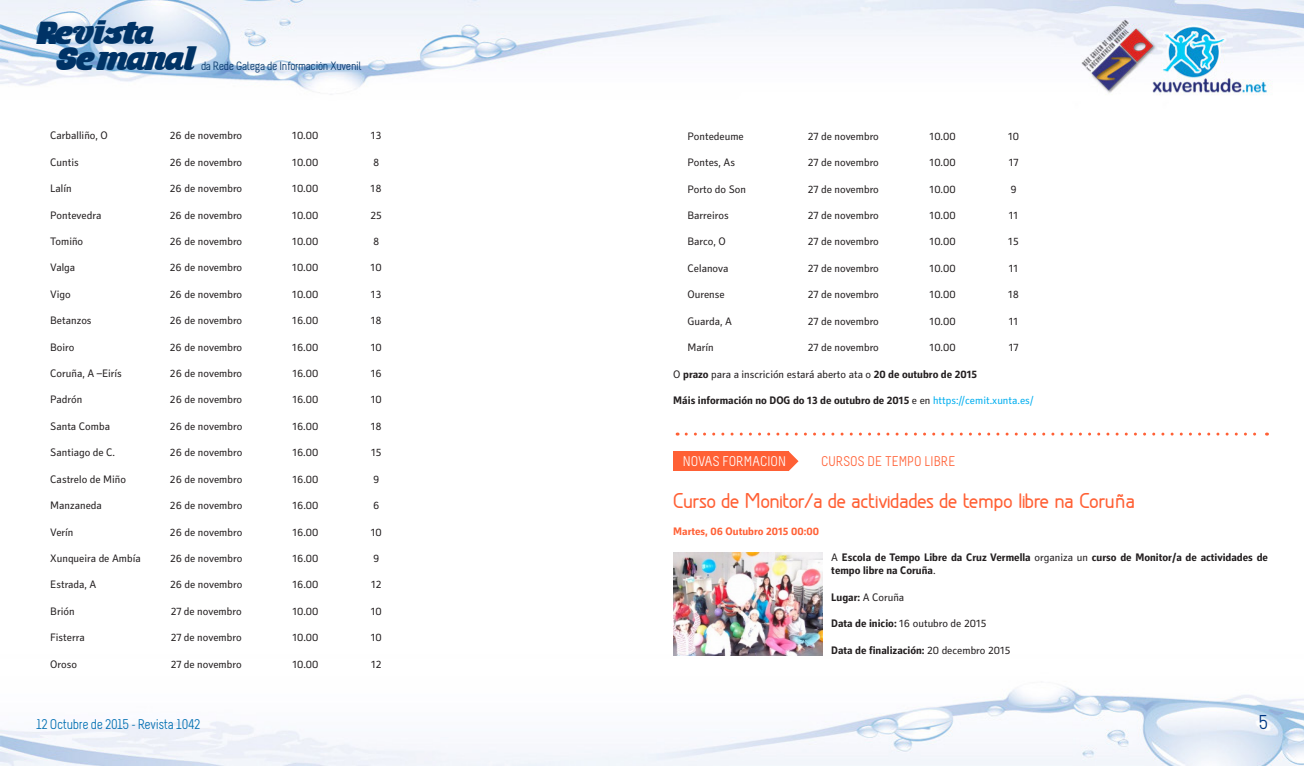
<style>
.page{position:relative;width:1304px;height:766px;background:#fff}
.page>*{position:absolute;margin:0;border:0;box-sizing:border-box;transform-origin:0 0}
.t1{font:33px/26px "Musa Ornata";letter-spacing:-.01em;color:#036}
.t2{font:700 20px "Greyscale Basic";letter-spacing:-.03em;color:#ff6035}
.t3{font:20px "Melbourne";color:#003882}
.t4{font:14px "Melbourne";letter-spacing:-.025em;color:#006fb2}
.t5{font:14px "Melbourne";color:#ff6035}
.t6{font:14px "Melbourne";color:#fff}
.t7{font:12px "Melbourne";letter-spacing:-.025em;color:#036}
.t8{font:11px "Secca Std Demo";color:#231f20}
.t9{font:700 11px/13.2px "Secca Std Demo";color:#231f20}
.t10{font:700 11px "Secca Std Demo";color:#ff6035}
.s1{font-weight:700}
.s2{font-weight:400}
.s3{font-weight:400;color:#00aeef}
</style>
<div class="page">
<img style="left:0;top:0;width:1304px;height:765px">
<svg style="left:686px;top:432px;width:581px;height:3px"></svg>
<div style="left:673px;top:451px;width:116px;height:20px;background:#ff6035"></div>
<svg style="left:789px;top:451px;width:9px;height:20px"></svg>
<img style="left:673px;top:552px;width:150px;height:103px">
<h1 class="t1" style="left:55px;top:19px;width:142px;text-indent:-19px">Revista<br>Semanal</h1>
<p class="t7" style="left:201px;top:59px;width:162px">da Rede Galega de Información Xuvenil</p>
<p class="t8" style="left:50px;top:129px;width:59px">Carballiño, O</p>
<p class="t8" style="left:170px;top:129px;width:74px">26 de novembro</p>
<p class="t8" style="left:292px;top:129px;width:28px">10.00</p>
<p class="t8" style="left:371px;top:129px;width:12px">13</p>
<p class="t8" style="left:50px;top:156px;width:30px">Cuntis</p>
<p class="t8" style="left:170px;top:156px;width:74px">26 de novembro</p>
<p class="t8" style="left:292px;top:156px;width:28px">10.00</p>
<p class="t8" style="left:373px;top:156px;width:8px">8</p>
<p class="t8" style="left:50px;top:182px;width:23px">Lalín</p>
<p class="t8" style="left:170px;top:182px;width:74px">26 de novembro</p>
<p class="t8" style="left:292px;top:182px;width:28px">10.00</p>
<p class="t8" style="left:371px;top:182px;width:13px">18</p>
<p class="t8" style="left:50px;top:208px;width:53px">Pontevedra</p>
<p class="t8" style="left:170px;top:208px;width:74px">26 de novembro</p>
<p class="t8" style="left:292px;top:208px;width:28px">10.00</p>
<p class="t8" style="left:370px;top:208px;width:13px">25</p>
<p class="t8" style="left:50px;top:235px;width:35px">Tomiño</p>
<p class="t8" style="left:170px;top:235px;width:74px">26 de novembro</p>
<p class="t8" style="left:292px;top:235px;width:28px">10.00</p>
<p class="t8" style="left:373px;top:235px;width:8px">8</p>
<p class="t8" style="left:50px;top:261px;width:27px">Valga</p>
<p class="t8" style="left:170px;top:261px;width:74px">26 de novembro</p>
<p class="t8" style="left:292px;top:261px;width:28px">10.00</p>
<p class="t8" style="left:371px;top:261px;width:13px">10</p>
<p class="t8" style="left:50px;top:288px;width:22px">Vigo</p>
<p class="t8" style="left:170px;top:288px;width:74px">26 de novembro</p>
<p class="t8" style="left:292px;top:288px;width:28px">10.00</p>
<p class="t8" style="left:371px;top:288px;width:12px">13</p>
<p class="t8" style="left:50px;top:314px;width:43px">Betanzos</p>
<p class="t8" style="left:170px;top:314px;width:74px">26 de novembro</p>
<p class="t8" style="left:292px;top:314px;width:27px">16.00</p>
<p class="t8" style="left:371px;top:314px;width:13px">18</p>
<p class="t8" style="left:50px;top:340px;width:26px">Boiro</p>
<p class="t8" style="left:170px;top:340px;width:74px">26 de novembro</p>
<p class="t8" style="left:292px;top:340px;width:27px">16.00</p>
<p class="t8" style="left:371px;top:340px;width:13px">10</p>
<p class="t8" style="left:50px;top:367px;width:73px">Coruña, A –Eirís</p>
<p class="t8" style="left:170px;top:367px;width:74px">26 de novembro</p>
<p class="t8" style="left:292px;top:367px;width:27px">16.00</p>
<p class="t8" style="left:371px;top:367px;width:13px">16</p>
<p class="t8" style="left:50px;top:393px;width:34px">Padrón</p>
<p class="t8" style="left:170px;top:393px;width:74px">26 de novembro</p>
<p class="t8" style="left:292px;top:393px;width:27px">16.00</p>
<p class="t8" style="left:371px;top:393px;width:13px">10</p>
<p class="t8" style="left:50px;top:420px;width:61px">Santa Comba</p>
<p class="t8" style="left:170px;top:420px;width:74px">26 de novembro</p>
<p class="t8" style="left:292px;top:420px;width:27px">16.00</p>
<p class="t8" style="left:371px;top:420px;width:13px">18</p>
<p class="t8" style="left:50px;top:446px;width:66px">Santiago de C.</p>
<p class="t8" style="left:170px;top:446px;width:74px">26 de novembro</p>
<p class="t8" style="left:292px;top:446px;width:27px">16.00</p>
<p class="t8" style="left:371px;top:446px;width:12px">15</p>
<p class="t8" style="left:50px;top:472px;width:77px">Castrelo de Miño</p>
<p class="t8" style="left:170px;top:472px;width:74px">26 de novembro</p>
<p class="t8" style="left:292px;top:472px;width:27px">16.00</p>
<p class="t8" style="left:373px;top:472px;width:8px">9</p>
<p class="t8" style="left:50px;top:499px;width:53px">Manzaneda</p>
<p class="t8" style="left:170px;top:499px;width:74px">26 de novembro</p>
<p class="t8" style="left:292px;top:499px;width:27px">16.00</p>
<p class="t8" style="left:373px;top:499px;width:8px">6</p>
<p class="t8" style="left:50px;top:525px;width:25px">Verín</p>
<p class="t8" style="left:170px;top:525px;width:74px">26 de novembro</p>
<p class="t8" style="left:292px;top:525px;width:27px">16.00</p>
<p class="t8" style="left:371px;top:525px;width:13px">10</p>
<p class="t8" style="left:50px;top:552px;width:92px">Xunqueira de Ambía</p>
<p class="t8" style="left:170px;top:552px;width:74px">26 de novembro</p>
<p class="t8" style="left:292px;top:552px;width:27px">16.00</p>
<p class="t8" style="left:373px;top:552px;width:8px">9</p>
<p class="t8" style="left:50px;top:578px;width:48px">Estrada, A</p>
<p class="t8" style="left:170px;top:578px;width:74px">26 de novembro</p>
<p class="t8" style="left:292px;top:578px;width:27px">16.00</p>
<p class="t8" style="left:371px;top:578px;width:12px">12</p>
<p class="t8" style="left:50px;top:604px;width:26px">Brión</p>
<p class="t8" style="left:171px;top:604px;width:72px">27 de novembro</p>
<p class="t8" style="left:292px;top:604px;width:28px">10.00</p>
<p class="t8" style="left:371px;top:604px;width:13px">10</p>
<p class="t8" style="left:50px;top:631px;width:36px">Fisterra</p>
<p class="t8" style="left:171px;top:631px;width:72px">27 de novembro</p>
<p class="t8" style="left:292px;top:631px;width:28px">10.00</p>
<p class="t8" style="left:371px;top:631px;width:13px">10</p>
<p class="t8" style="left:50px;top:657px;width:28px">Oroso</p>
<p class="t8" style="left:171px;top:657px;width:72px">27 de novembro</p>
<p class="t8" style="left:292px;top:657px;width:28px">10.00</p>
<p class="t8" style="left:371px;top:657px;width:12px">12</p>
<p class="t8" style="left:687px;top:130px;width:58px">Pontedeume</p>
<p class="t8" style="left:808px;top:130px;width:72px">27 de novembro</p>
<p class="t8" style="left:930px;top:130px;width:28px">10.00</p>
<p class="t8" style="left:1008px;top:130px;width:13px">10</p>
<p class="t8" style="left:687px;top:156px;width:49px">Pontes, As</p>
<p class="t8" style="left:808px;top:156px;width:72px">27 de novembro</p>
<p class="t8" style="left:930px;top:156px;width:28px">10.00</p>
<p class="t8" style="left:1009px;top:156px;width:11px">17</p>
<p class="t8" style="left:687px;top:183px;width:60px">Porto do Son</p>
<p class="t8" style="left:808px;top:183px;width:72px">27 de novembro</p>
<p class="t8" style="left:930px;top:183px;width:28px">10.00</p>
<p class="t8" style="left:1010px;top:183px;width:8px">9</p>
<p class="t8" style="left:687px;top:209px;width:43px">Barreiros</p>
<p class="t8" style="left:808px;top:209px;width:72px">27 de novembro</p>
<p class="t8" style="left:930px;top:209px;width:28px">10.00</p>
<p class="t8" style="left:1009px;top:209px;width:11px">11</p>
<p class="t8" style="left:687px;top:235px;width:40px">Barco, O</p>
<p class="t8" style="left:808px;top:235px;width:72px">27 de novembro</p>
<p class="t8" style="left:930px;top:235px;width:28px">10.00</p>
<p class="t8" style="left:1008px;top:235px;width:12px">15</p>
<p class="t8" style="left:687px;top:262px;width:43px">Celanova</p>
<p class="t8" style="left:808px;top:262px;width:72px">27 de novembro</p>
<p class="t8" style="left:930px;top:262px;width:28px">10.00</p>
<p class="t8" style="left:1009px;top:262px;width:11px">11</p>
<p class="t8" style="left:687px;top:288px;width:39px">Ourense</p>
<p class="t8" style="left:808px;top:288px;width:72px">27 de novembro</p>
<p class="t8" style="left:930px;top:288px;width:28px">10.00</p>
<p class="t8" style="left:1008px;top:288px;width:13px">18</p>
<p class="t8" style="left:687px;top:315px;width:46px">Guarda, A</p>
<p class="t8" style="left:808px;top:315px;width:72px">27 de novembro</p>
<p class="t8" style="left:930px;top:315px;width:28px">10.00</p>
<p class="t8" style="left:1009px;top:315px;width:11px">11</p>
<p class="t8" style="left:687px;top:341px;width:28px">Marín</p>
<p class="t8" style="left:808px;top:341px;width:72px">27 de novembro</p>
<p class="t8" style="left:930px;top:341px;width:28px">10.00</p>
<p class="t8" style="left:1009px;top:341px;width:11px">17</p>
<p class="t8" style="left:673px;top:367px;width:306px">O <span class="s1">prazo</span> para a inscrición estará aberto ata o <span class="s1">20 de outubro de 2015</span></p>
<p class="t9" style="left:673px;top:394px;width:362px">Máis información no DOG do 13 de outubro de 2015 <span class="s2">e en</span> <span class="s3">https://cemit.xunta.es/</span></p>
<p class="t6" style="left:683px;top:454px;width:55px">NOVAS Forma</p>
<p class="t6" style="left:760px;top:454px;width:25px">ciOn</p>
<p class="t5" style="left:821px;top:454px;width:136px">CURSOS DE TEMPO LIBRE</p>
<h2 class="t2" style="left:673px;top:488px;width:464px">Curso de Monitor/a de actividades de tempo libre na Coruña</h2>
<p class="t10" style="left:673px;top:524px;width:147px">Martes, 06 Outubro 2015 00:00</p>
<p class="t9" style="left:831px;top:551px;width:438px"><span class="s2">A</span> Escola de Tempo Libre da Cruz Vermella <span class="s2">organiza un</span> curso de Monitor/a de actividades de tempo libre na Coruña<span class="s2">.</span></p>
<p class="t8" style="left:831px;top:590px;width:74px"><span class="s1">Lugar:</span> A Coruña</p>
<p class="t8" style="left:831px;top:617px;width:157px"><span class="s1">Data de inicio:</span> 16 outubro de 2015</p>
<p class="t9" style="left:831px;top:643px;width:181px">Data de finalización: <span class="s2">20 decembro 2015</span></p>
<p class="t4" style="left:36px;top:717px;width:166px">12 Octubre de 2015 - Revista 1042</p>
<h2 class="t3" style="left:1259px;top:711px;width:10px">5</h2>
</div>
